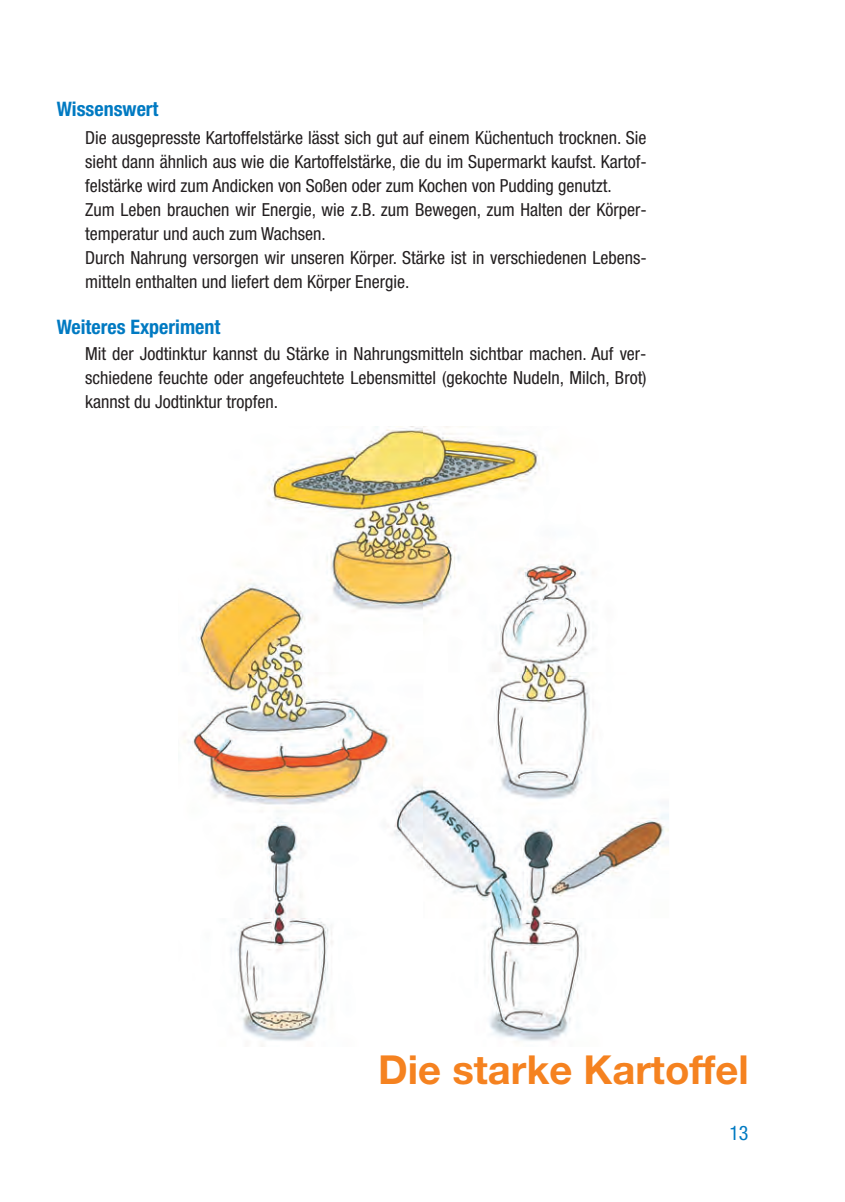
<style>
.page{position:relative;width:845px;height:1202px;background:#fff}
.page>*{position:absolute;margin:0;border:0;box-sizing:border-box;transform-origin:0 0}
.t1{font:700 40px "Helvetica Neue";color:#f58220}
.t2{font:700 condensed 20px "Helvetica Neue";color:#007ac2}
.t3{font:condensed 20px "Helvetica Neue";color:#007ac2}
.t4{font:condensed 18px/24px "Helvetica Neue";color:#231f20}
</style>
<div class="page">
<img style="left:184px;top:427px;width:485px;height:619px">
<p class="t2" style="left:57px;top:102px;width:103px">Wissenswert</p>
<p class="t4" style="left:85px;top:127px;width:563px">Die ausgepresste Kartoffelstärke lässt sich gut auf einem Küchentuch trocknen. Sie sieht dann ähnlich aus wie die Kartoffelstärke, die du im Supermarkt kaufst. Kartof&shy;felstärke wird zum Andicken von Soßen oder zum Kochen von Pudding genutzt.<br>Zum Leben brauchen wir Energie, wie z.B. zum Bewegen, zum Halten der Körper&shy;temperatur und auch zum Wachsen.<br>Durch Nahrung versorgen wir unseren Körper. Stärke ist in verschiedenen Lebens&shy;mitteln enthalten und liefert dem Körper Energie.</p>
<p class="t2" style="left:57px;top:320px;width:165px">Weiteres Experiment</p>
<p class="t4" style="left:85px;top:343px;width:563px;text-align:justify">Mit der Jodtinktur kannst du Stärke in Nahrungsmitteln sichtbar machen. Auf ver&shy;schiedene feuchte oder angefeuchtete Lebensmittel (gekochte Nudeln, Milch, Brot) kannst du Jodtinktur tropfen.</p>
<h1 class="t1" style="left:378px;top:1055px;width:372px">Die starke Kartoffel</h1>
<p class="t3" style="left:729px;top:1125px;width:21px">13</p>
</div>
